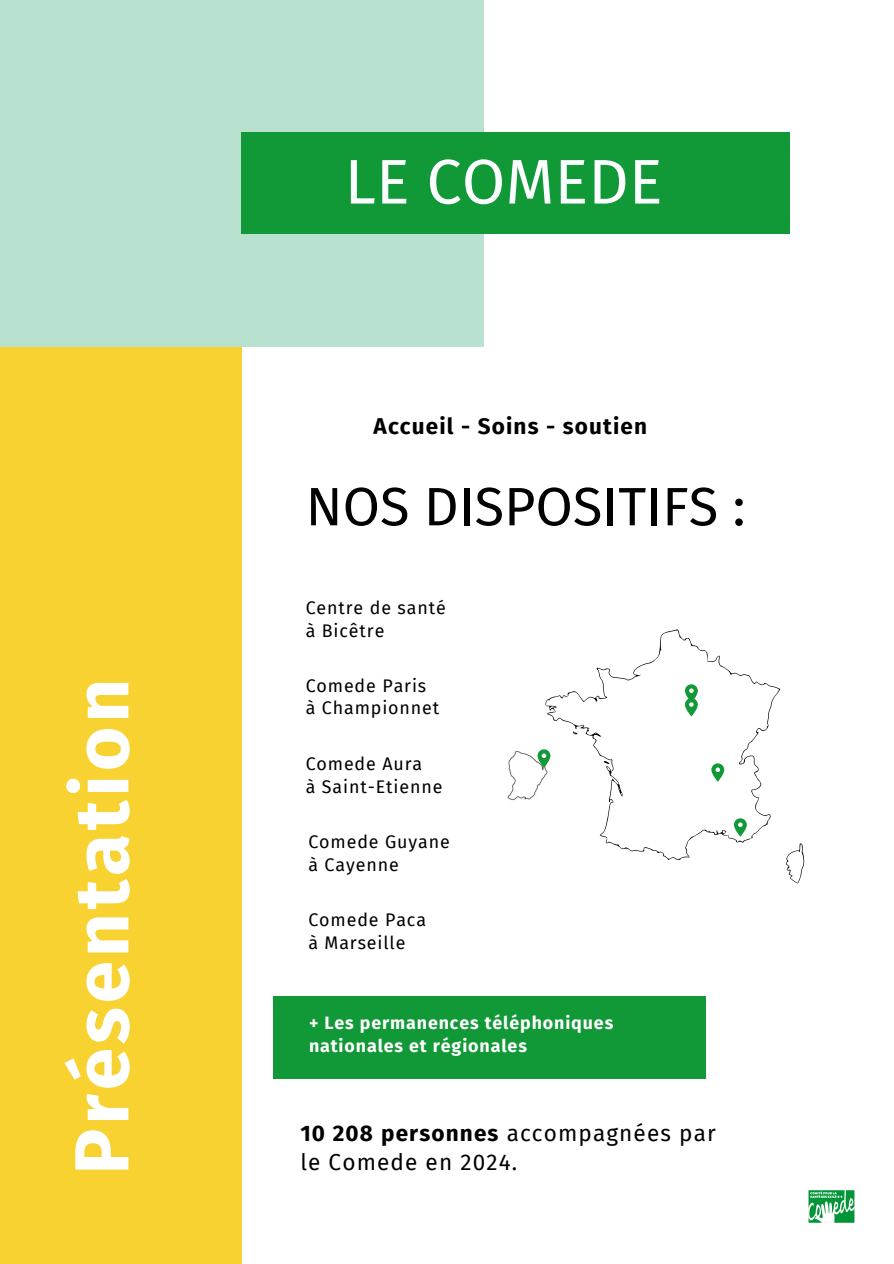
<style>
.page{position:relative;width:894px;height:1264px;background:#fff}
.page>*{position:absolute;margin:0;border:0;box-sizing:border-box;transform-origin:0 0}
.t1{font:700 76.5px "Fira Sans";letter-spacing:.05em;color:#fff}
.t2{font:63px "Fira Sans";color:#fbfdfe}
.t3{font:54px "Fira Sans";color:#000}
.t4{font:22.5px/29.2px "Fira Sans";letter-spacing:.05em;color:#000}
.t5{font:700 22.5px "Fira Sans";letter-spacing:.05em;color:#000}
.t6{font:17.85px "Fira Sans";letter-spacing:.05em;color:#000}
.t7{font:700 17.85px/22.5px "Fira Sans";letter-spacing:.05em;color:#fff}
.s1{font-weight:700}
</style>
<div class="page">
<div style="left:0;top:0;width:241px;height:1263px;background:#f8d231"></div>
<div style="left:0;top:0;width:483px;height:346px;background:#b9e1d0"></div>
<div style="left:241px;top:133px;width:548px;height:101px;background:#119937"></div>
<svg style="left:545px;top:629px;width:259px;height:254px"></svg>
<img style="left:507px;top:751px;width:43px;height:52px">
<svg style="left:537px;top:749px;width:13px;height:18px"></svg>
<svg style="left:684px;top:684px;width:13px;height:32px"></svg>
<svg style="left:711px;top:763px;width:13px;height:18px"></svg>
<svg style="left:733px;top:818px;width:13px;height:18px"></svg>
<div style="left:273px;top:996px;width:433px;height:82px;background:#119937"></div>
<img style="left:808px;top:1190px;width:47px;height:33px">
<h2 class="t1" style="left:57px;top:1174px;width:497px;rotate:-90deg">Présentation</h2>
<h4 class="t2" style="left:344px;top:145px;width:319px">LE COMEDE</h4>
<p class="t5" style="left:373px;top:413px;width:275px">Accueil - Soins - soutien</p>
<h1 class="t3" style="left:305px;top:475px;width:441px">NOS DISPOSITIFS :</h1>
<p class="t6" style="left:305px;top:597px;width:142px">Centre de santé</p>
<p class="t6" style="left:305px;top:620px;width:80px">à Bicêtre</p>
<p class="t6" style="left:305px;top:675px;width:122px">Comede Paris</p>
<p class="t6" style="left:305px;top:697px;width:135px">à Championnet</p>
<p class="t6" style="left:305px;top:753px;width:118px">Comede Aura</p>
<p class="t6" style="left:305px;top:776px;width:138px">à Saint-Etienne</p>
<p class="t6" style="left:308px;top:831px;width:143px">Comede Guyane</p>
<p class="t6" style="left:308px;top:854px;width:92px">à Cayenne</p>
<p class="t6" style="left:308px;top:909px;width:119px">Comede Paca</p>
<p class="t6" style="left:308px;top:932px;width:98px">à Marseille</p>
<p class="t7" style="left:309px;top:1011px;width:306px">+ Les permanences téléphoniques nationales et régionales</p>
<h3 class="t4" style="left:300px;top:1118px;width:416px"><span class="s1">10 208 personnes</span> accompagnées par le Comede en 2024.</h3>
</div>
